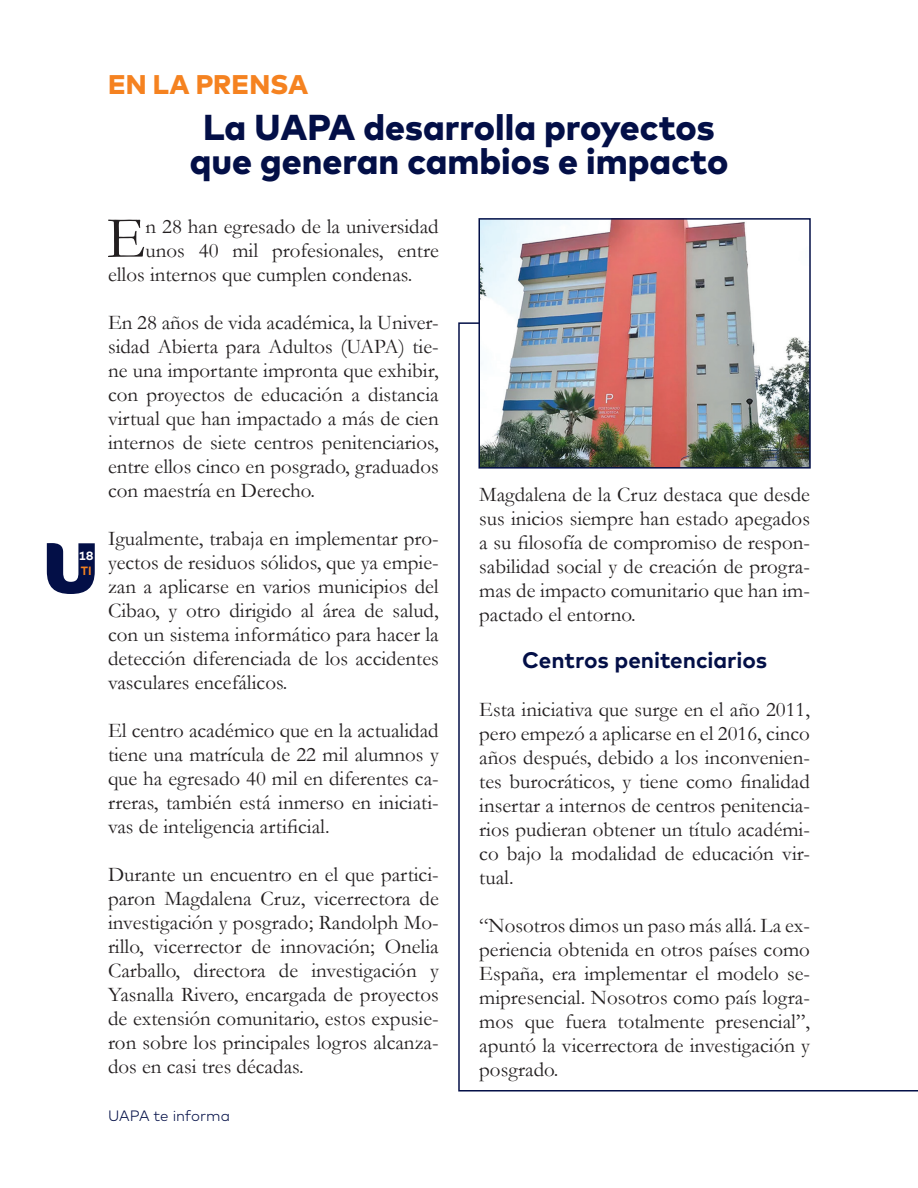
<style>
.page{position:relative;width:918px;height:1188px;background:#fff}
.page>*{position:absolute;margin:0;border:0;box-sizing:border-box;transform-origin:0 0}
.t1{font:59.55px "Garamond";color:#231f20}
.t2{font:800 36px/34.5px "Mark";color:#030f47;text-align:center}
.t3{font:800 27px "Mark";letter-spacing:.005em;color:#f58220}
.t4{font:700 22.5px "Mark";letter-spacing:-.005em;color:#030f47}
.t5{font:21px/24px "Garamond";color:#231f20;text-align:justify}
.t6{font:300 15px "Mark";color:#030f47}
.t7{font:700 12px "Mark";color:#fff}
.t8{font:700 12px "Mark";color:#f58220}
</style>
<div class="page">
<svg style="left:47px;top:543px;width:48px;height:51px"></svg>
<svg style="left:458px;top:322px;width:460px;height:770px"></svg>
<img style="left:481px;top:221px;width:327px;height:245px">
<div style="left:478px;top:218px;width:333px;height:251px;border:2px solid #030f47"></div>
<p class="t7" style="left:79px;top:549px;width:16px">18</p>
<p class="t8" style="left:81px;top:564px;width:12px">TI</p>
<p class="t3" style="left:108px;top:69px;width:202px">EN LA PRENSA</p>
<h2 class="t2" style="left:190px;top:110px;width:540px">La UAPA desarrolla proyectos que generan cambios e impacto</h2>
<h1 class="t1" style="left:107px;top:202px;width:41px">E</h1>
<p class="t5" style="left:146px;top:214px;width:295px">n 28 han egresado de la universidad</p>
<p class="t5" style="left:146px;top:238px;width:295px">unos 40 mil profesionales, entre</p>
<p class="t5" style="left:108px;top:262px;width:306px">ellos internos que cumplen condenas.</p>
<p class="t5" style="left:108px;top:310px;width:332px">En 28 años de vida académica, la Univer&shy;sidad Abierta para Adultos (UAPA) tie&shy;ne una importante impronta que exhibir, con proyectos de educación a distancia virtual que han impactado a más de cien internos de siete centros penitenciarios, entre ellos cinco en posgrado, graduados con maestría en Derecho.</p>
<p class="t5" style="left:108px;top:526px;width:332px">Igualmente, trabaja en implementar pro&shy;yectos de residuos sólidos, que ya empie&shy;zan a aplicarse en varios municipios del Cibao, y otro dirigido al área de salud, con un sistema informático para hacer la detección diferenciada de los accidentes vasculares encefálicos.</p>
<p class="t5" style="left:108px;top:718px;width:332px">El centro académico que en la actualidad tiene una matrícula de 22 mil alumnos y que ha egresado 40 mil en diferentes ca&shy;rreras, también está inmerso en iniciati&shy;vas de inteligencia artificial.</p>
<p class="t5" style="left:108px;top:862px;width:332px">Durante un encuentro en el que partici&shy;paron Magdalena Cruz, vicerrectora de investigación y posgrado; Randolph Mo&shy;rillo, vicerrector de innovación; Onelia Carballo, directora de investigación y Yasnalla Rivero, encargada de proyectos de extensión comunitario, estos expusie&shy;ron sobre los principales logros alcanza&shy;dos en casi tres décadas.</p>
<p class="t5" style="left:479px;top:482px;width:332px">Magdalena de la Cruz destaca que desde sus inicios siempre han estado apegados a su filosofía de compromiso de respon&shy;sabilidad social y de creación de progra&shy;mas de impacto comunitario que han im&shy;pactado el entorno.</p>
<p class="t4" style="left:522px;top:648px;width:246px">Centros penitenciarios</p>
<p class="t5" style="left:479px;top:698px;width:332px">Esta iniciativa que surge en el año 2011, pero empezó a aplicarse en el 2016, cinco años después, debido a los inconvenien&shy;tes burocráticos, y tiene como finalidad insertar a internos de centros penitencia&shy;rios pudieran obtener un título académi&shy;co bajo la modalidad de educación vir&shy;tual.</p>
<p class="t5" style="left:479px;top:914px;width:332px">“Nosotros dimos un paso más allá. La ex&shy;periencia obtenida en otros países como España, era implementar el modelo se&shy;mipresencial. Nosotros como país logra&shy;mos que fuera totalmente presencial”, apuntó la vicerrectora de investigación y posgrado.</p>
<p class="t6" style="left:108px;top:1107px;width:124px">UAPA te informa</p>
</div>
